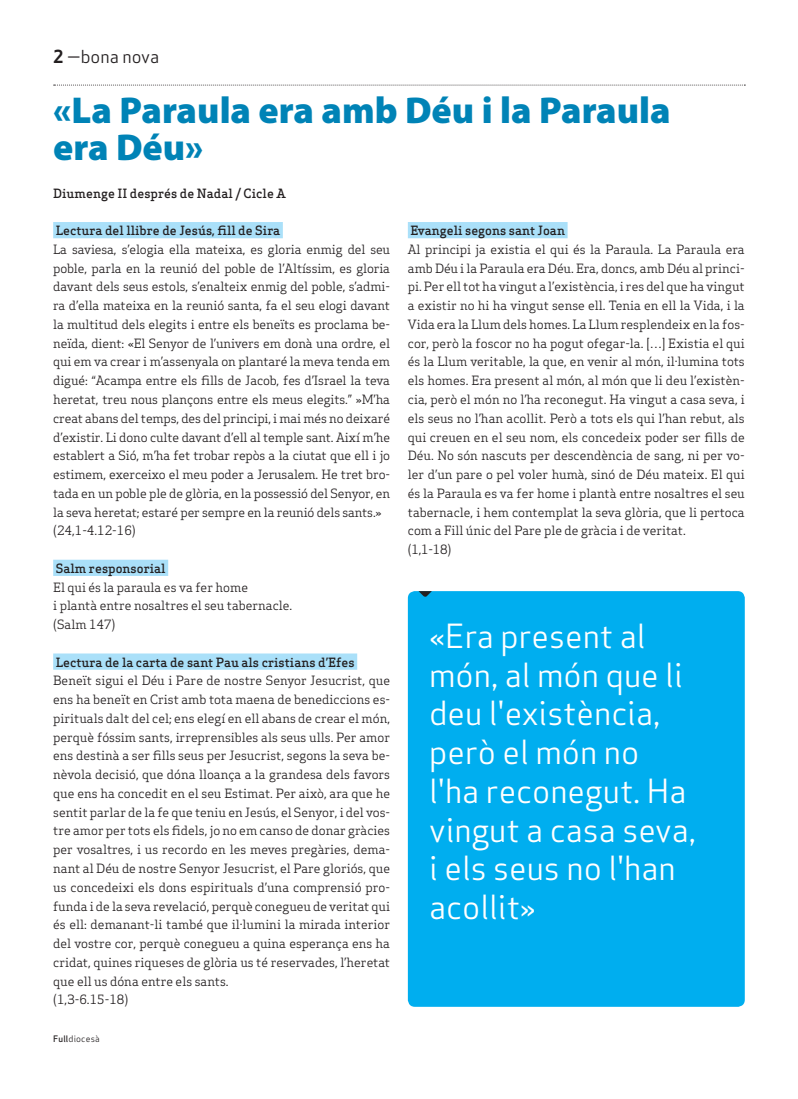
<style>
.page{position:relative;width:798px;height:1099px;background:#fff}
.page>*{position:absolute;margin:0;border:0;box-sizing:border-box;transform-origin:0 0}
.Titulars{font:900 37.5px/37.5px "Myriad Pro";color:#0083b6}
.Pastilla_Destacat{font:32.5px/38.8px "Apex Sans Book T";color:#fff}
.Capçalera{font:17.5px "Apex Sans Book T";color:#231f20}
.Text_General{font:12.5px/18.8px "Apex Serif";color:#231f20;text-align:justify}
.Text_General-2{font:500 12.5px "Apex Serif";color:#231f20}
.Autors{font:500 12.5px "Apex Serif";color:#231f20}
.Data_Peu{font:8.75px "Apex Sans Book T";letter-spacing:.02em;color:#231f20}
.s1{font-family:"Apex Sans Bold T"}
.s2{font-family:"Apex Sans Medium T"}
</style>
<div class="page">
<svg style="left:54px;top:85px;width:691px;height:1px"></svg>
<div style="left:53px;top:222px;width:230px;height:16px;background:#aae0f9"></div>
<div style="left:53px;top:559px;width:115px;height:17px;background:#aae0f9"></div>
<div style="left:53px;top:653px;width:304px;height:16px;background:#aae0f9"></div>
<div style="left:407px;top:222px;width:160px;height:16px;background:#aae0f9"></div>
<div style="left:407px;top:591px;width:337px;height:415px;background:#00aeef;border-radius:7px"></div>
<svg style="left:418px;top:591px;width:13px;height:6px"></svg>
<p class="Capçalera" style="left:53px;top:46px;width:107px"><span class="s1">2</span> —bona nova</p>
<p class="Titulars" style="left:53px;top:90px;width:619px">«La Paraula era amb Déu i la Paraula era Déu»</p>
<p class="Autors" style="left:53px;top:185px;width:234px">Diumenge II després de Nadal / Cicle A</p>
<p class="Text_General-2" style="left:56px;top:223px;width:226px">Lectura del llibre de Jesús, fill de Sira</p>
<p class="Text_General" style="left:53px;top:240px;width:338px">La saviesa, s’elogia ella mateixa, es gloria enmig del seu poble, parla en la reunió del poble de l’Altíssim, es gloria davant dels seus estols, s’enalteix enmig del poble, s’admi&shy;ra d’ella mateixa en la reunió santa, fa el seu elogi davant la multitud dels elegits i entre els beneïts es proclama be&shy;neïda, dient: «El Senyor de l’univers em donà una ordre, el qui em va crear i m’assenyala on plantaré la meva tenda em digué: “Acampa entre els fills de Jacob, fes d’Israel la teva heretat, treu nous plançons entre els meus elegits.” »M’ha creat abans del temps, des del principi, i mai més no deixaré d’existir. Li dono culte davant d’ell al temple sant. Així m’he establert a Sió, m’ha fet trobar repòs a la ciutat que ell i jo estimem, exerceixo el meu poder a Jerusalem. He tret bro&shy;tada en un poble ple de glòria, en la possessió del Senyor, en la seva heretat; estaré per sempre en la reunió dels sants.»</p>
<p class="Text_General" style="left:53px;top:521px;width:84px">(24,1-4.12-16)</p>
<p class="Text_General-2" style="left:56px;top:560px;width:111px">Salm responsorial</p>
<p class="Text_General" style="left:53px;top:577px;width:196px">El qui és la paraula es va fer home</p>
<p class="Text_General" style="left:53px;top:596px;width:240px">i plantà entre nosaltres el seu tabernacle.</p>
<p class="Text_General" style="left:53px;top:615px;width:64px">(Salm 147)</p>
<p class="Text_General-2" style="left:56px;top:654px;width:300px">Lectura de la carta de sant Pau als cristians d’Efes</p>
<p class="Text_General" style="left:53px;top:671px;width:338px">Beneït sigui el Déu i Pare de nostre Senyor Jesucrist, que ens ha beneït en Crist amb tota maena de benediccions es&shy;pirituals dalt del cel; ens elegí en ell abans de crear el món, perquè fóssim sants, irreprensibles als seus ulls. Per amor ens destinà a ser fills seus per Jesucrist, segons la seva be&shy;nèvola decisió, que dóna lloança a la grandesa dels favors que ens ha concedit en el seu Estimat. Per això, ara que he sentit parlar de la fe que teniu en Jesús, el Senyor, i del vos&shy;tre amor per tots els fidels, jo no em canso de donar gràcies per vosaltres, i us recordo en les meves pregàries, dema&shy;nant al Déu de nostre Senyor Jesucrist, el Pare gloriós, que us concedeixi els dons espirituals d’una comprensió pro&shy;funda i de la seva revelació, perquè conegueu de veritat qui és ell: demanant-li també que il·lumini la mirada interior del vostre cor, perquè conegueu a quina esperança ens ha cridat, quines riqueses de glòria us té reservades, l’heretat que ell us dóna entre els sants.</p>
<p class="Text_General" style="left:53px;top:990px;width:76px">(1,3-6.15-18)</p>
<p class="Data_Peu" style="left:53px;top:1032px;width:48px"><span class="s2">Full</span>diocesà</p>
<p class="Text_General-2" style="left:410px;top:223px;width:156px">Evangeli segons sant Joan</p>
<p class="Text_General" style="left:407px;top:240px;width:338px">Al principi ja existia el qui és la Paraula. La Paraula era amb Déu i la Paraula era Déu. Era, doncs, amb Déu al princi&shy;pi. Per ell tot ha vingut a l’existència, i res del que ha vingut a existir no hi ha vingut sense ell. Tenia en ell la Vida, i la Vida era la Llum dels homes. La Llum resplendeix en la fos&shy;cor, però la foscor no ha pogut ofegar-la. […] Existia el qui és la Llum veritable, la que, en venir al món, il·lumina tots els homes. Era present al món, al món que li deu l’existèn&shy;cia, però el món no l’ha reconegut. Ha vingut a casa seva, i els seus no l’han acollit. Però a tots els qui l’han rebut, als qui creuen en el seu nom, els concedeix poder ser fills de Déu. No són nascuts per descendència de sang, ni per vo&shy;ler d’un pare o pel voler humà, sinó de Déu mateix. El qui és la Paraula es va fer home i plantà entre nosaltres el seu tabernacle, i hem contemplat la seva glòria, que li pertoca com a Fill únic del Pare ple de gràcia i de veritat.</p>
<p class="Text_General" style="left:407px;top:540px;width:45px">(1,1-18)</p>
<p class="Pastilla_Destacat" style="left:429px;top:616px;width:268px">«Era present al món, al món que li deu l'existència, però el món no l'ha reconegut. Ha vingut a casa seva, i els seus no l'han acollit»</p>
</div>
